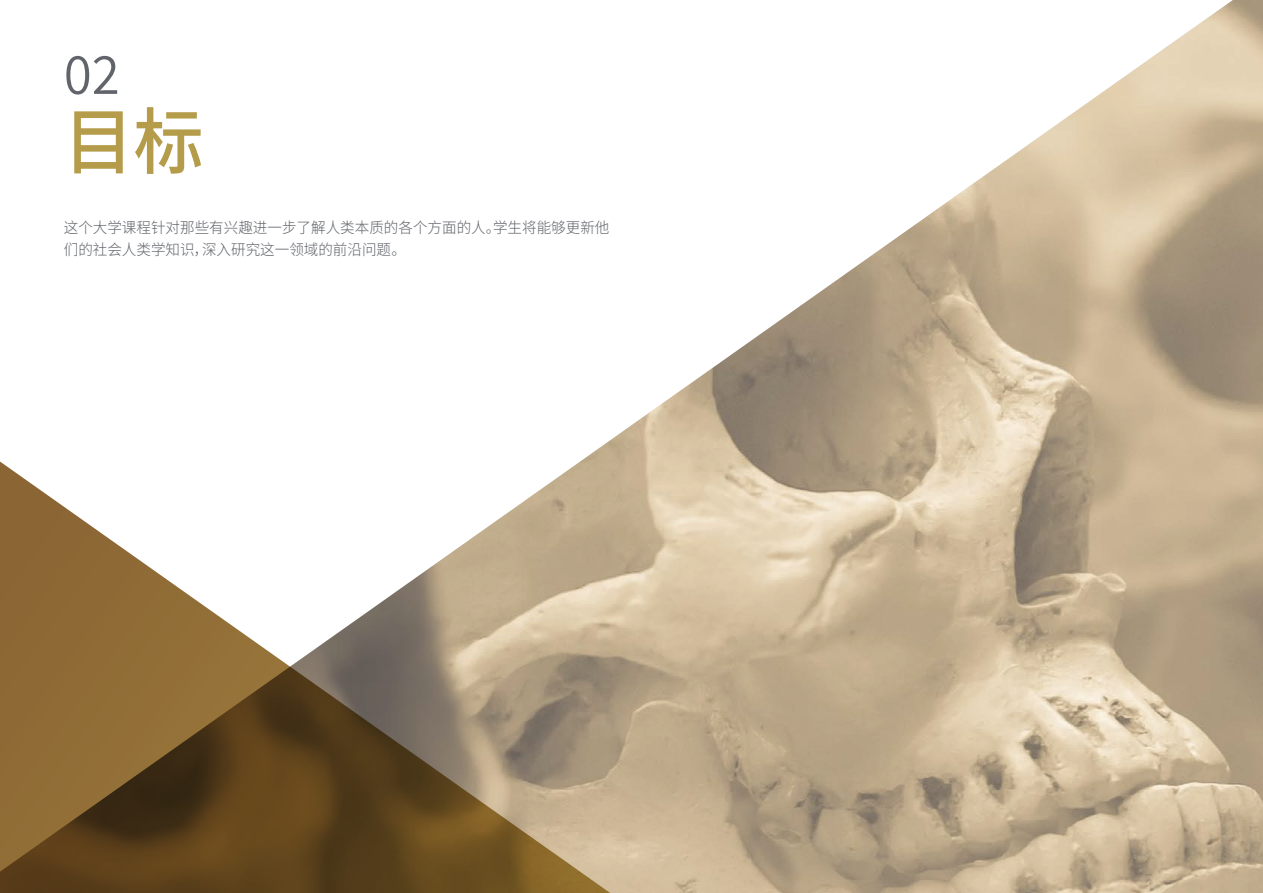
<style>
.page{position:relative;width:1263px;height:893px;background:#fff}
.page>*{position:absolute;margin:0;border:0;box-sizing:border-box;transform-origin:0 0}
.t1{font:500 72px "Source Han Sans CN";color:#b49c4b}
.t2{font:52.5px "Source Han Sans CN";color:#61646a}
.t3{font:300 15px/22.5px "Source Han Sans CN";color:#61646a}
</style>
<div class="page">
<img style="left:602px;top:0;width:661px;height:893px">
<svg style="left:0;top:446px;width:640px;height:447px"></svg>
<h2 class="t2" style="left:64px;top:45px;width:57px">02</h2>
<h1 class="t1" style="left:64px;top:101px;width:141px">目标</h1>
<p class="t3" style="left:64px;top:216px;width:547px">这个大学课程针对那些有兴趣进一步了解人类本质的各个方面的人。学生将能够更新他们的社会人类学知识，深入研究这一领域的前沿问题。</p>
</div>
